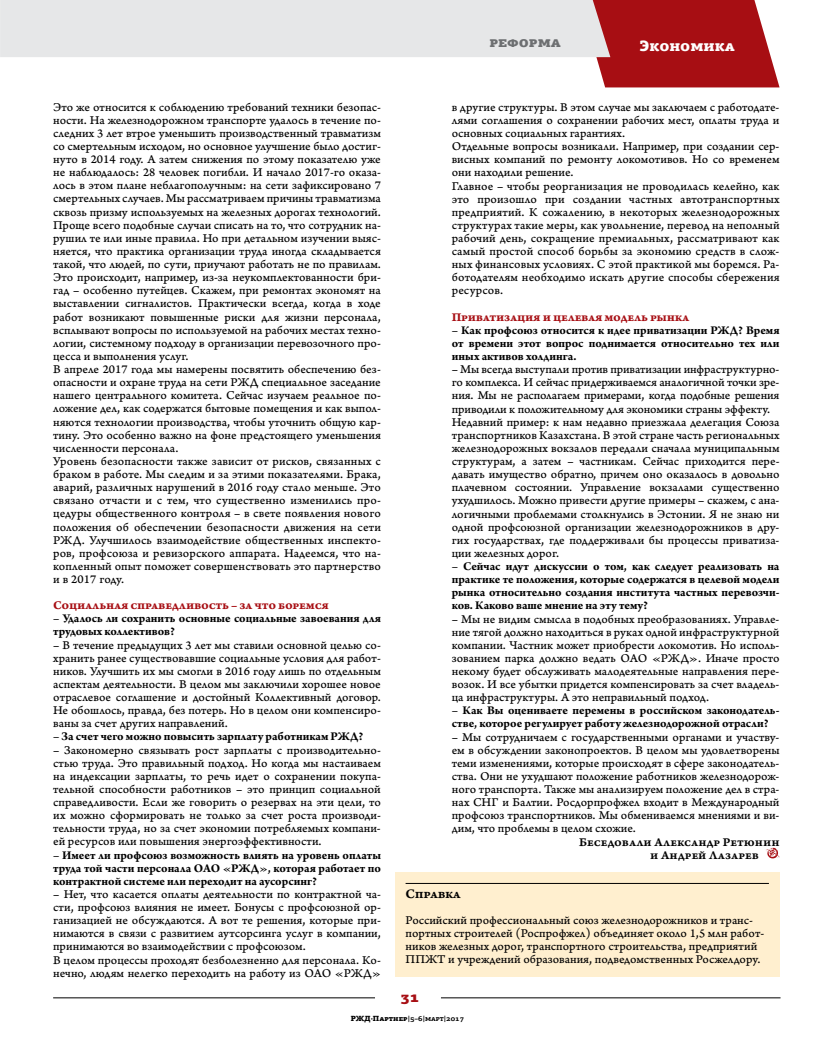
<style>
.page{position:relative;width:815px;height:1046px;background:#fff}
.page>*{position:absolute;margin:0;border:0;box-sizing:border-box;transform-origin:0 0}
.t1{font:900 15px "PF Agora Slab Pro";color:#fff}
.t2{font:900 15px "PF Agora Slab Pro";color:#6d6f71}
.t3{font:900 15px "PF Agora Slab Pro";color:#a70e13}
.t4{font:13.75px "Arno Pro Smbd Caption";letter-spacing:-.025em;color:#000}
.t5{font:12.5px/13.1px "Arno Pro Caption";color:#000}
.t6{font:700 12.5px/13.1px "Arno Pro";color:#000;text-align:justify}
.t7{font:12.5px "Arno Pro Bold Caption";letter-spacing:-.02em;color:#a70e13}
.t8{font:12.5px/13.1px "Arno Pro Smbd Caption";letter-spacing:-.005em;color:#000}
.t9{font:700 7.5px "PF Agora Slab Pro";color:#000}
.s1{font-weight:900}
</style>
<div class="page">
<hr style="left:53px;top:997px;width:322px;height:1px;background:#000">
<hr style="left:441px;top:997px;width:340px;height:1px;background:#000">
<svg style="left:596px;top:0;width:184px;height:87px;background:#ae2227"></svg>
<div style="left:0;top:0;width:627px;height:57px;background:#e6e7e8"></div>
<svg style="left:766px;top:847px;width:14px;height:11px"></svg>
<div style="left:395px;top:872px;width:385px;height:104px;background:#ffefcf"></div>
<hr style="left:406px;top:883px;width:363px;height:1px;background:#000">
<p class="t5" style="left:53px;top:101px;width:329px">Это же относится к соблюдению требований техники безопас&shy;ности. На железнодорожном транспорте удалось в течение по&shy;следних 3 лет втрое уменьшить производственный травматизм со смертельным исходом, но основное улучшение было достиг&shy;нуто в 2014 году. А затем снижения по этому показателю уже не наблюдалось: 28 человек погибли. И начало 2017-го оказа&shy;лось в этом плане неблагополучным: на сети зафиксировано 7 смертельных случаев. Мы рассматриваем причины травматизма сквозь призму используемых на железных дорогах технологий.<br>Проще всего подобные случаи списать на то, что сотрудник на&shy;рушил те или иные правила. Но при детальном изучении выяс&shy;няется, что практика организации труда иногда складывается такой, что людей, по сути, приучают работать не по правилам.<br>Это происходит, например, из-за неукомплектованности бри&shy;гад – особенно путейцев. Скажем, при ремонтах экономят на выставлении сигналистов. Практически всегда, когда в ходе работ возникают повышенные риски для жизни персонала, всплывают вопросы по используемой на рабочих местах техно&shy;логии, системному подходу в организации перевозочного про&shy;цесса и выполнения услуг.<br>В апреле 2017 года мы намерены посвятить обеспечению без&shy;опасности и охране труда на сети РЖД специальное заседание нашего центрального комитета. Сейчас изучаем реальное по&shy;ложение дел, как содержатся бытовые помещения и как выпол&shy;няются технологии производства, чтобы уточнить общую кар&shy;тину. Это особенно важно на фоне предстоящего уменьшения численности персонала.<br>Уровень безопасности также зависит от рисков, связанных с браком в работе. Мы следим и за этими показателями. Брака, аварий, различных нарушений в 2016 году стало меньше. Это связано отчасти и с тем, что существенно изменились про&shy;цедуры общественного контроля – в свете появления нового положения об обеспечении безопасности движения на сети РЖД. Улучшилось взаимодействие общественных инспекто&shy;ров, профсоюза и ревизорского аппарата. Надеемся, что на&shy;копленный опыт поможет совершенствовать это партнерство и в 2017 году.</p>
<p class="t7" style="left:53px;top:598px;width:277px">Социальная справедливость – за что боремся</p>
<p class="t6" style="left:53px;top:612px;width:329px">– Удалось ли сохранить основные социальные завоевания для трудовых коллективов?</p>
<p class="t5" style="left:53px;top:638px;width:329px;text-align:justify">– В течение предыдущих 3 лет мы ставили основной целью со&shy;хранить ранее существовавшие социальные условия для работ&shy;ников. Улучшить их мы смогли в 2016 году лишь по отдельным аспектам деятельности. В целом мы заключили хорошее новое отраслевое соглашение и достойный Коллективный договор.<br>Не обошлось, правда, без потерь. Но в целом они компенсиро&shy;ваны за счет других направлений.</p>
<p class="t6" style="left:53px;top:730px;width:312px">– За счет чего можно повысить зарплату работникам РЖД?</p>
<p class="t5" style="left:53px;top:743px;width:329px;text-align:justify">– Закономерно связывать рост зарплаты с производительно&shy;стью труда. Это правильный подход. Но когда мы настаиваем на индексации зарплаты, то речь идет о сохранении покупа&shy;тельной способности работников – это принцип социальной справедливости. Если же говорить о резервах на эти цели, то их можно сформировать не только за счет роста производи&shy;тельности труда, но за счет экономии потребляемых компани&shy;ей ресурсов или повышения энергоэффективности.</p>
<p class="t6" style="left:53px;top:848px;width:329px">– Имеет ли профсоюз возможность влиять на уровень оплаты труда той части персонала ОАО «РЖД», которая работает по контрактной системе или переходит на аусорсинг?</p>
<p class="t5" style="left:53px;top:887px;width:329px">– Нет, что касается оплаты деятельности по контрактной ча&shy;сти, профсоюз влияния не имеет. Бонусы с профсоюзной ор&shy;ганизацией не обсуждаются. А вот те решения, которые при&shy;нимаются в связи с развитием аутсорсинга услуг в компании, принимаются во взаимодействии с профсоюзом.<br>В целом процессы проходят безболезненно для персонала. Ко&shy;нечно, людям нелегко переходить на работу из ОАО «РЖД»</p>
<p class="t2" style="left:489px;top:32px;width:73px">реформа</p>
<p class="t1" style="left:639px;top:36px;width:97px">Экономика</p>
<p class="t5" style="left:452px;top:101px;width:329px">в другие структуры. В этом случае мы заключаем с работодате&shy;лями соглашения о сохранении рабочих мест, оплаты труда и основных социальных гарантиях.<br>Отдельные вопросы возникали. Например, при создании сер&shy;висных компаний по ремонту локомотивов. Но со временем они находили решение.<br>Главное – чтобы реорганизация не проводилась келейно, как это произошло при создании частных автотранспортных предприятий. К сожалению, в некоторых железнодорожных структурах такие меры, как увольнение, перевод на неполный рабочий день, сокращение премиальных, рассматривают как самый простой способ борьбы за экономию средств в слож&shy;ных финансовых условиях. С этой практикой мы боремся. Ра&shy;ботодателям необходимо искать другие способы сбережения ресурсов.</p>
<p class="t7" style="left:452px;top:309px;width:239px">Приватизация и целевая модель рынка</p>
<p class="t6" style="left:452px;top:324px;width:329px">– Как профсоюз относится к идее приватизации РЖД? Время от времени этот вопрос поднимается относительно тех или иных активов холдинга.</p>
<p class="t5" style="left:452px;top:363px;width:329px">– Мы всегда выступали против приватизации инфраструктурно&shy;го комплекса. И сейчас придерживаемся аналогичной точки зре&shy;ния. Мы не располагаем примерами, когда подобные решения приводили к положительному для экономики страны эффекту.<br>Недавний пример: к нам недавно приезжала делегация Союза транспортников Казахстана. В этой стране часть региональных железнодорожных вокзалов передали сначала муниципальным структурам, а затем – частникам. Сейчас приходится пере&shy;давать имущество обратно, причем оно оказалось в довольно плачевном состоянии. Управление вокзалами существенно ухудшилось. Можно привести другие примеры – скажем, с ана&shy;логичными проблемами столкнулись в Эстонии. Я не знаю ни одной профсоюзной организации железнодорожников в дру&shy;гих государствах, где поддерживали бы процессы приватиза&shy;ции железных дорог.</p>
<p class="t6" style="left:452px;top:560px;width:329px">– Сейчас идут дискуссии о том, как следует реализовать на практике те положения, которые содержатся в целевой модели рынка относительно создания института частных перевозчи&shy;ков. Каково ваше мнение на эту тему?</p>
<p class="t5" style="left:452px;top:612px;width:329px;text-align:justify">– Мы не видим смысла в подобных преобразованиях. Управле&shy;ние тягой должно находиться в руках одной инфраструктурной компании. Частник может приобрести локомотив. Но исполь&shy;зованием парка должно ведать ОАО «РЖД». Иначе просто некому будет обслуживать малодеятельные направления пере&shy;возок. И все убытки придется компенсировать за счет владель&shy;ца инфраструктуры. А это неправильный подход.</p>
<p class="t6" style="left:452px;top:704px;width:329px">– Как Вы оцениваете перемены в российском законодатель&shy;стве, которое регулирует работу железнодорожной отрасли?</p>
<p class="t5" style="left:452px;top:730px;width:329px;text-align:justify">– Мы сотрудничаем с государственными органами и участву&shy;ем в обсуждении законопроектов. В целом мы удовлетворены теми изменениями, которые происходят в сфере законодатель&shy;ства. Они не ухудшают положение работников железнодорож&shy;ного транспорта. Также мы анализируем положение дел в стра&shy;нах СНГ и Балтии. Росдорпрофжел входит в Международный профсоюз транспортников. Мы обмениваемся мнениями и ви&shy;дим, что проблемы в целом схожие.</p>
<p class="t8" style="left:650px;top:835px;width:131px;text-indent:-71px">Беседовали Александр Ретюнин и Андрей Лазарев</p>
<p class="t4" style="left:406px;top:885px;width:57px">Справка</p>
<p class="t5" style="left:406px;top:914px;width:360px">Российский профессиональный союз железнодорожников и транс&shy;портных строителей (Роспрофжел) объединяет около 1,5 млн работ&shy;ников железных дорог, транспортного строительства, предприятий ППЖТ и учреждений образования, подведомственных Росжелдору.</p>
<p class="t3" style="left:401px;top:987px;width:20px">31</p>
<p class="t9" style="left:351px;top:1013px;width:115px"><span class="s1">РЖД·Партнер</span>|5–6|март|2017</p>
</div>
